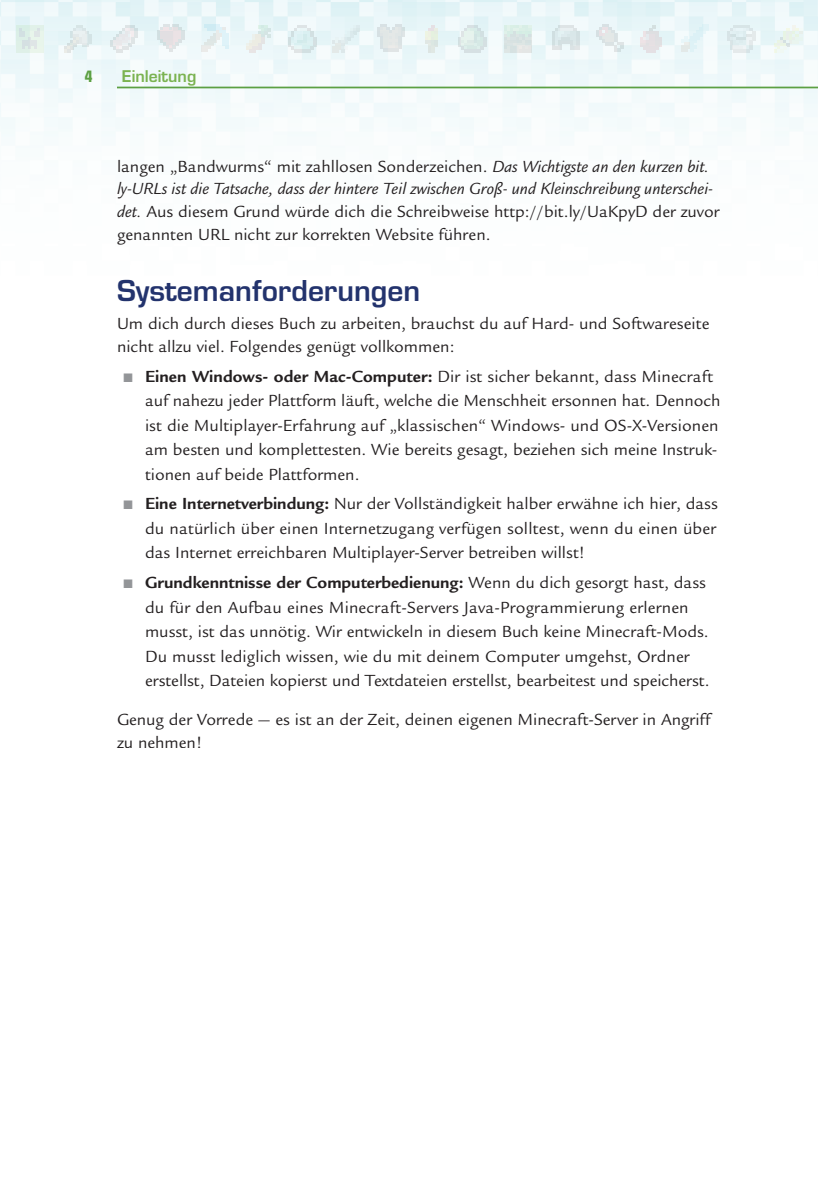
<style>
.page{position:relative;width:819px;height:1191px;background:#fff}
.page>*{position:absolute;margin:0;border:0;box-sizing:border-box;transform-origin:0 0}
.t1{font:600 28px "Eurostile LT";color:#23336d}
.t2{font:17.5px/24.5px "Legacy Sans LT";color:#231f20}
.t3{font:600 15.75px "Eurostile LT";color:#7bb351}
.t4{font:700 condensed 15.75px "Eurostile LT";color:#5ca043}
.s1{font-style:italic}
.s2{color:#939598}
.s3{font-weight:700}
</style>
<div class="page">
<img style="left:0;top:1px;width:817px;height:135px">
<svg style="left:158px;top:25px;width:27px;height:27px"></svg>
<svg style="left:681px;top:25px;width:27px;height:27px"></svg>
<svg style="left:332px;top:25px;width:27px;height:27px"></svg>
<svg style="left:596px;top:25px;width:28px;height:27px"></svg>
<svg style="left:504px;top:25px;width:28px;height:27px"></svg>
<svg style="left:64px;top:25px;width:28px;height:27px"></svg>
<svg style="left:377px;top:25px;width:27px;height:27px"></svg>
<svg style="left:552px;top:25px;width:27px;height:24px"></svg>
<svg style="left:774px;top:25px;width:28px;height:27px"></svg>
<svg style="left:640px;top:25px;width:21px;height:27px"></svg>
<svg style="left:110px;top:25px;width:27px;height:27px"></svg>
<svg style="left:246px;top:25px;width:24px;height:27px"></svg>
<svg style="left:425px;top:25px;width:12px;height:27px"></svg>
<svg style="left:289px;top:25px;width:27px;height:27px"></svg>
<svg style="left:459px;top:25px;width:27px;height:27px"></svg>
<svg style="left:201px;top:25px;width:27px;height:27px"></svg>
<svg style="left:16px;top:25px;width:28px;height:27px"></svg>
<svg style="left:727px;top:25px;width:28px;height:27px"></svg>
<hr style="left:117px;top:87px;width:700px;height:1px;background:#5ca043">
<p class="t4" style="left:85px;top:67px;width:9px">4</p>
<p class="t3" style="left:122px;top:66px;width:76px">Einleitung</p>
<p class="t2" style="left:117px;top:155px;width:604px;line-height:22.8px">langen „Bandwurms“ mit zahllosen Sonderzeichen. <span class="s1">Das Wichtigste an den kurzen bit. ly-URLs ist die Tatsache, dass der hintere Teil zwischen Groß- und Kleinschreibung unterschei&shy;det.</span> Aus diesem Grund würde dich die Schreibweise http://bit.ly/UaKpyD der zuvor genannten URL nicht zur korrekten Website führen.</p>
<h1 class="t1" style="left:117px;top:273px;width:305px">Systemanforderungen</h1>
<p class="t2" style="left:117px;top:312px;width:594px;line-height:22.8px">Um dich durch dieses Buch zu arbeiten, brauchst du auf Hard- und Softwareseite nicht allzu viel. Folgendes genügt vollkommen:</p>
<p class="t2" style="left:145px;top:364px;width:577px;text-indent:-22px"><span class="s2">■</span> <span class="s3">Einen Windows- oder Mac-Computer:</span> Dir ist sicher bekannt, dass Minecraft auf nahezu jeder Plattform läuft, welche die Menschheit ersonnen hat. Dennoch ist die Multiplayer-Erfahrung auf „klassischen“ Windows- und OS-X-Versionen am besten und komplettesten. Wie bereits gesagt, beziehen sich meine Instruk&shy;tionen auf beide Plattformen.</p>
<p class="t2" style="left:145px;top:492px;width:574px;text-align:justify;text-indent:-22px"><span class="s2">■</span> <span class="s3">Eine Internetverbindung:</span> Nur der Vollständigkeit halber erwähne ich hier, dass du natürlich über einen Internetzugang verfügen solltest, wenn du einen über das Internet erreichbaren Multiplayer-Server betreiben willst!</p>
<p class="t2" style="left:145px;top:570px;width:566px;text-indent:-22px"><span class="s2">■</span> <span class="s3">Grundkenntnisse der Computerbedienung:</span> Wenn du dich gesorgt hast, dass du für den Aufbau eines Minecraft-Servers Java-Programmierung erlernen musst, ist das unnötig. Wir entwickeln in diesem Buch keine Minecraft-Mods.<br>Du musst lediglich wissen, wie du mit deinem Computer umgehst, Ordner erstellst, Dateien kopierst und Textdateien erstellst, bearbeitest und speicherst.</p>
<p class="t2" style="left:117px;top:708px;width:595px;line-height:22.8px">Genug der Vorrede — es ist an der Zeit, deinen eigenen Minecraft-Server in Angriff zu nehmen!</p>
</div>
